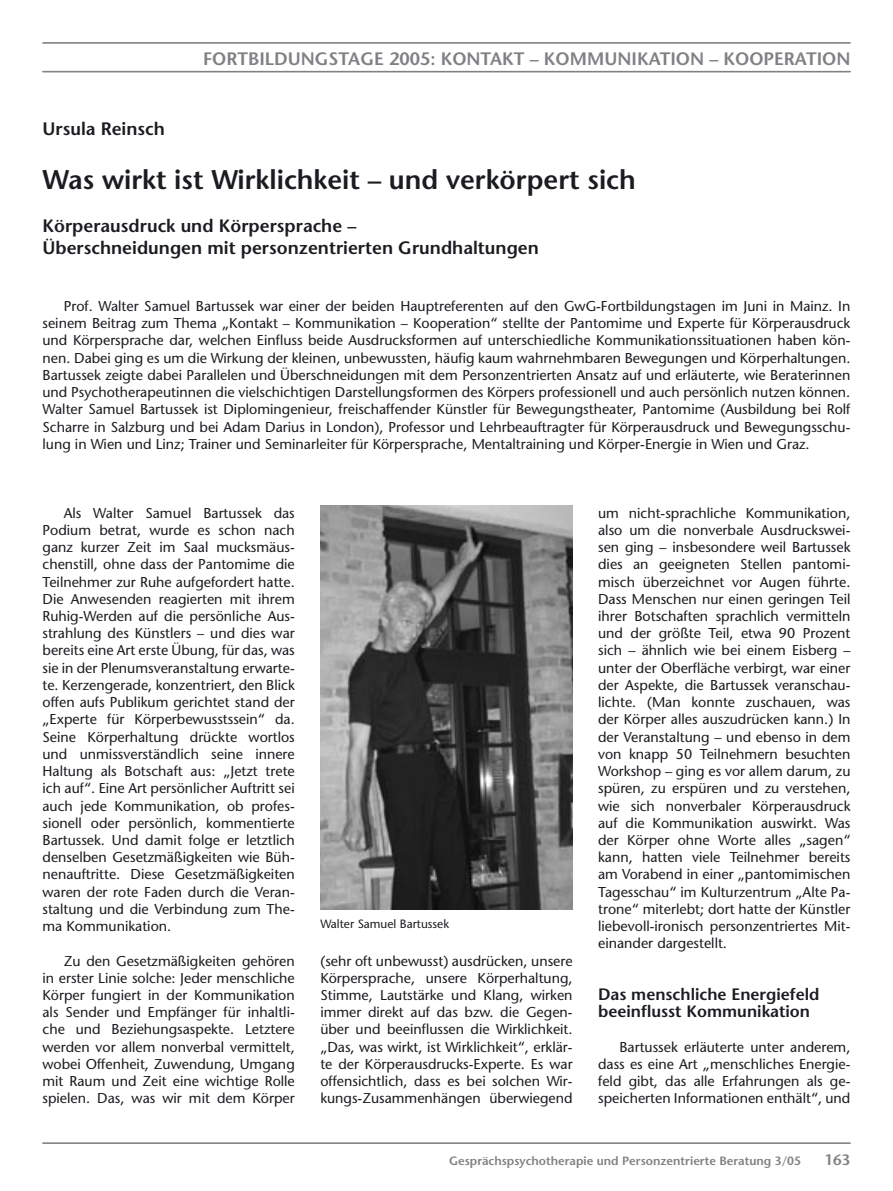
<style>
.page{position:relative;width:893px;height:1191px;background:#fff}
.page>*{position:absolute;margin:0;border:0;box-sizing:border-box;transform-origin:0 0}
.A_Titel{font:600 27px "Stone Sans";color:#1b1c20}
.A_Titel-2{font:600 18px "Stone Sans";color:#1b1c20}
._0_Standard{font:600 18px "Stone Sans";color:#818084}
.A_Überschrift_1{font:600 16.5px/17.2px "Stone Sans";color:#1b1c20}
._0_Standard-2{font:600 15px "Stone Sans";color:#818084}
.A_Fliesstext{font:14.25px/17.2px "Stone Sans";color:#1b1c20;text-align:justify}
._0_Standard-3{font:600 12px "Stone Sans";color:#818084}
.A_Tabellentext{font:12px "Stone Sans";color:#1b1c20}
</style>
<div class="page">
<hr style="left:43px;top:1142px;width:807px;height:1px;background:#818084">
<hr style="left:43px;top:43px;width:807px;height:1px;background:#818084">
<hr style="left:43px;top:71px;width:807px;height:1px;background:#818084">
<img style="left:320px;top:506px;width:253px;height:404px">
<p class="_0_Standard" style="left:203px;top:47px;width:649px">FORTBILDUNGSTAGE 2005: KONTAKT – KOMMUNIKATION – KOOPERATION</p>
<p class="A_Titel-2" style="left:43px;top:118px;width:124px">Ursula Reinsch</p>
<p class="A_Titel" style="left:43px;top:163px;width:595px">Was wirkt ist Wirklichkeit – und verkörpert sich</p>
<p class="A_Titel-2" style="left:43px;top:215px;width:315px">Körperausdruck und Körpersprache –</p>
<p class="A_Titel-2" style="left:43px;top:237px;width:498px">Überschneidungen mit personzentrierten Grundhaltungen</p>
<p class="A_Fliesstext" style="left:43px;top:297px;width:809px;text-indent:21px">Prof. Walter Samuel Bartussek war einer der beiden Hauptreferenten auf den GwG-Fortbildungstagen im Juni in Mainz. In seinem Beitrag zum Thema „Kontakt – Kommunikation – Kooperation“ stellte der Pantomime und Experte für Körperausdruck und Körpersprache dar, welchen Einfluss beide Ausdrucksformen auf unterschiedliche Kommunikationssituationen haben kön&shy;nen. Dabei ging es um die Wirkung der kleinen, unbewussten, häufig kaum wahrnehmbaren Bewegungen und Körperhaltungen.<br>Bartussek zeigte dabei Parallelen und Überschneidungen mit dem Personzentrierten Ansatz auf und erläuterte, wie Beraterinnen und Psychotherapeutinnen die vielschichtigen Darstellungsformen des Körpers professionell und auch persönlich nutzen können.<br>Walter Samuel Bartussek ist Diplomingenieur, freischaffender Künstler für Bewegungstheater, Pantomime (Ausbildung bei Rolf Scharre in Salzburg und bei Adam Darius in London), Professor und Lehrbeauftragter für Körperausdruck und Bewegungsschu&shy;lung in Wien und Linz; Trainer und Seminarleiter für Körpersprache, Mentaltraining und Körper-Energie in Wien und Graz.</p>
<p class="A_Fliesstext" style="left:43px;top:504px;width:254px;text-indent:21px">Als Walter Samuel Bartussek das Podium betrat, wurde es schon nach ganz kurzer Zeit im Saal mucksmäus&shy;chenstill, ohne dass der Pantomime die Teilnehmer zur Ruhe aufgefordert hatte.<br>Die Anwesenden reagierten mit ihrem Ruhig-Werden auf die persönliche Aus&shy;strahlung des Künstlers – und dies war bereits eine Art erste Übung, für das, was sie in der Plenumsveranstaltung erwarte&shy;te. Kerzengerade, konzentriert, den Blick offen aufs Publikum gerichtet stand der „Experte für Körperbewusstssein“ da.<br>Seine Körperhaltung drückte wortlos und unmissverständlich seine innere Haltung als Botschaft aus: „Jetzt trete ich auf“. Eine Art persönlicher Auftritt sei auch jede Kommunikation, ob profes&shy;sionell oder persönlich, kommentierte Bartussek. Und damit folge er letztlich denselben Gesetzmäßigkeiten wie Büh&shy;nenauftritte. Diese Gesetzmäßigkeiten waren der rote Faden durch die Veran&shy;staltung und die Verbindung zum The&shy;ma Kommunikation.</p>
<p class="A_Fliesstext" style="left:43px;top:952px;width:254px;text-indent:21px">Zu den Gesetzmäßigkeiten gehören in erster Linie solche: Jeder menschliche Körper fungiert in der Kommunikation als Sender und Empfänger für inhaltli&shy;che und Beziehungsaspekte. Letztere werden vor allem nonverbal vermittelt, wobei Offenheit, Zuwendung, Umgang mit Raum und Zeit eine wichtige Rolle spielen. Das, was wir mit dem Körper</p>
<p class="A_Tabellentext" style="left:320px;top:916px;width:130px">Walter Samuel Bartussek</p>
<p class="A_Fliesstext" style="left:320px;top:952px;width:254px">(sehr oft unbewusst) ausdrücken, unsere Körpersprache, unsere Körperhaltung, Stimme, Lautstärke und Klang, wirken immer direkt auf das bzw. die Gegen&shy;über und beeinflussen die Wirklichkeit. „Das, was wirkt, ist Wirklichkeit“, erklär&shy;te der Körperausdrucks-Experte. Es war offensichtlich, dass es bei solchen Wir&shy;kungs-Zusammenhängen überwiegend</p>
<p class="A_Fliesstext" style="left:598px;top:504px;width:254px">um nicht-sprachliche Kommunikation, also um die nonverbale Ausdruckswei&shy;sen ging – insbesondere weil Bartussek dies an geeigneten Stellen pantomi&shy;misch überzeichnet vor Augen führte.<br>Dass Menschen nur einen geringen Teil ihrer Botschaften sprachlich vermitteln und der größte Teil, etwa 90 Prozent sich – ähnlich wie bei einem Eisberg – unter der Oberfläche verbirgt, war einer der Aspekte, die Bartussek veranschau&shy;lichte. (Man konnte zuschauen, was der Körper alles auszudrücken kann.) In der Veranstaltung – und ebenso in dem von knapp 50 Teilnehmern besuchten Workshop – ging es vor allem darum, zu spüren, zu erspüren und zu verstehen, wie sich nonverbaler Körperausdruck auf die Kommunikation auswirkt. Was der Körper ohne Worte alles „sagen“ kann, hatten viele Teilnehmer bereits am Vorabend in einer „pantomimischen Tagesschau“ im Kulturzentrum „Alte Pa&shy;trone“ miterlebt; dort hatte der Künstler liebevoll-ironisch personzentriertes Mit&shy;einander dargestellt.</p>
<p class="A_Überschrift_1" style="left:598px;top:985px;width:223px">Das menschliche Energiefeld beeinflusst Kommunikation</p>
<p class="A_Fliesstext" style="left:598px;top:1038px;width:254px;text-indent:21px">Bartussek erläuterte unter anderem, dass es eine Art „menschliches Energie&shy;feld gibt, das alle Erfahrungen als ge&shy;speicherten Informationen enthält“, und</p>
<p class="_0_Standard-3" style="left:449px;top:1154px;width:354px">Gesprächspsychotherapie und Personzentrierte Beratung 3/05</p>
<p class="_0_Standard-2" style="left:825px;top:1151px;width:27px">163</p>
</div>
